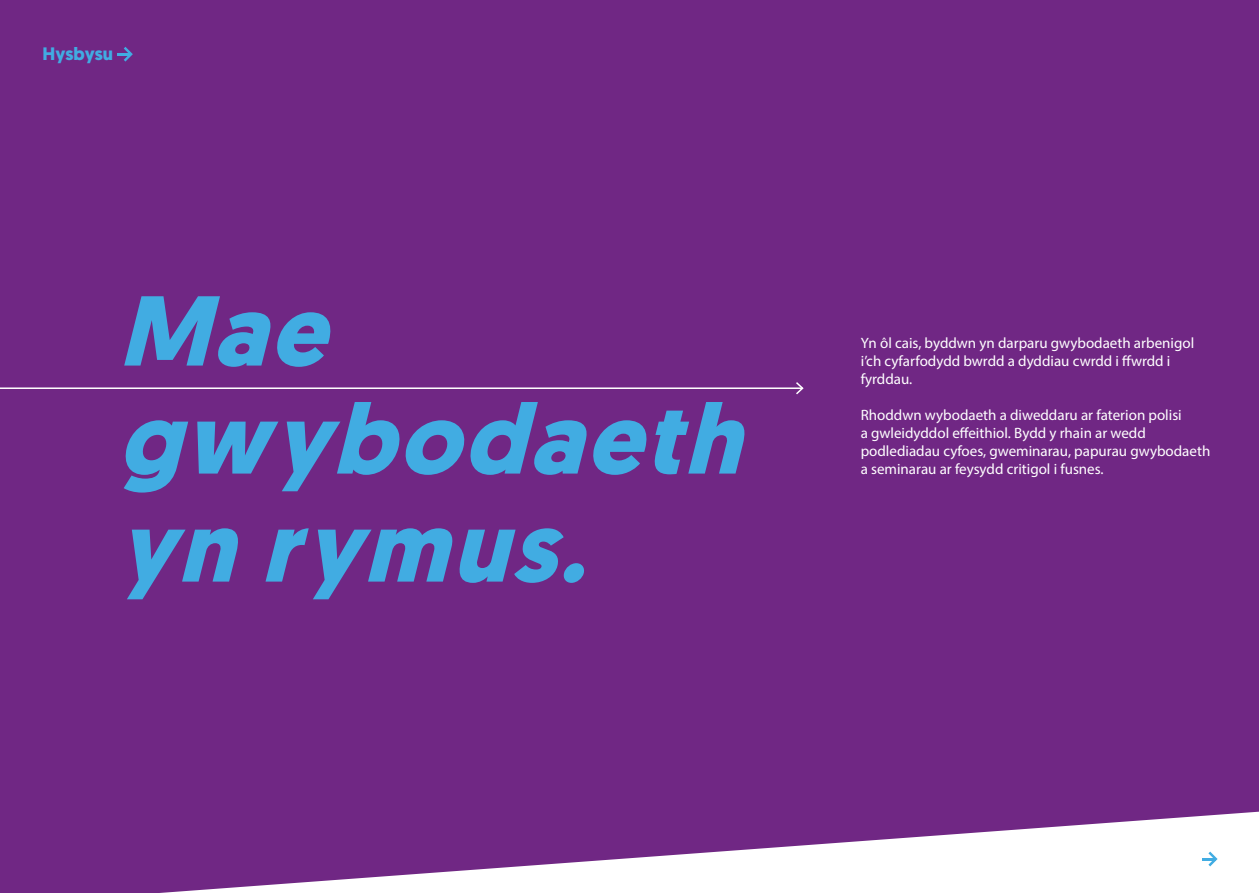
<style>
.page{position:relative;width:1259px;height:893px;background:#702784}
.page>*{position:absolute;margin:0;border:0;box-sizing:border-box;transform-origin:0 0}
.t1{font:italic 700 99px/108px "Geomanist";color:#41ace2}
.t2{font:700 18px "Geomanist";color:#41ace2}
.t3{font:15px/18px "Myriad Pro";color:#fff}
</style>
<div class="page">
<hr style="left:0;top:387px;width:802px;height:2px;background:#fff">
<svg style="left:794px;top:380px;width:10px;height:16px"></svg>
<svg style="left:1202px;top:852px;width:15px;height:14px"></svg>
<svg style="left:118px;top:47px;width:15px;height:15px"></svg>
<p class="t2" style="left:43px;top:41px;width:72px">Hysbysu</p>
<h1 class="t1" style="left:118px;top:277px;width:656px">Mae gwybodaeth yn rymus.</h1>
<p class="t3" style="left:860px;top:333px;width:335px">Yn ôl cais, byddwn yn darparu gwybodaeth arbenigol i’ch cyfarfodydd bwrdd a dyddiau cwrdd i ffwrdd i fyrddau.</p>
<p class="t3" style="left:860px;top:405px;width:351px">Rhoddwn wybodaeth a diweddaru ar faterion polisi<br>a gwleidyddol effeithiol. Bydd y rhain ar wedd podlediadau cyfoes, gweminarau, papurau gwybodaeth a seminarau ar feysydd critigol i fusnes.</p>
</div>
